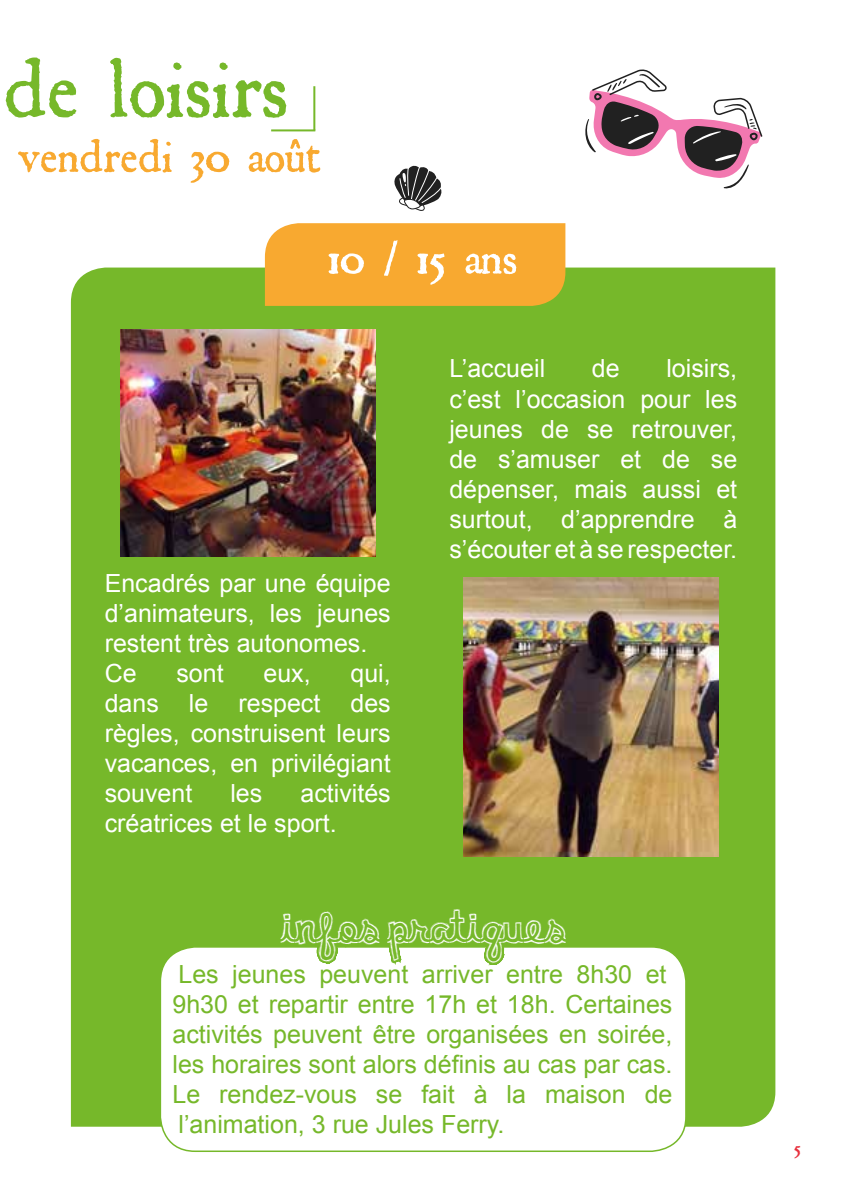
<style>
.page{position:relative;width:842px;height:1191px;background:#fff}
.page>*{position:absolute;margin:0;border:0;box-sizing:border-box;transform-origin:0 0}
.t1{font:90px "Roman Antique";color:#76b82a}
.t2{font:50px "Roman Antique";color:#f8a930}
.t3{font:50px "Roman Antique";color:#fff}
.t4{font:25px/30px "Arial";color:#fff}
.t5{font:25px/30px "Arial";color:#76b82a}
.t6{font:24px "clementinesketch";letter-spacing:.03em;color:#fff}
.t7{font:20px "Roman Antique";color:#e7303d}
</style>
<div class="page">
<div style="left:70px;top:266px;width:706px;height:861px;background:#76b82a"></div>
<div style="left:160px;top:947px;width:526px;height:204px;background:#fff;border-radius:35px"></div>
<div style="left:160px;top:946px;width:527px;height:206px;border:2px solid #76b82a;border-radius:35px"></div>
<svg style="left:264px;top:770px;width:315px;height:196px"></svg>
<div style="left:265px;top:223px;width:300px;height:83px;background:#f8a930"></div>
<svg style="left:585px;top:69px;width:177px;height:120px"></svg>
<svg style="left:394px;top:165px;width:48px;height:46px"></svg>
<hr style="left:313px;top:86px;width:2px;height:44px;background:#76b82a">
<hr style="left:271px;top:129px;width:44px;height:2px;background:#76b82a">
<img style="left:120px;top:329px;width:256px;height:227px">
<img style="left:464px;top:578px;width:255px;height:278px">
<h1 class="t1" style="left:5px;top:35px;width:286px">de loisirs</h1>
<h2 class="t2" style="left:18px;top:126px;width:305px">vendredi 30 août</h2>
<h2 class="t3" style="left:328px;top:228px;width:192px">10 / 15 ans</h2>
<p class="t4" style="left:449px;top:354px;width:97px">L’accueil</p>
<p class="t4" style="left:592px;top:354px;width:29px">de</p>
<p class="t4" style="left:449px;top:354px;width:289px;text-align:justify;text-indent:217px">loisirs, c’est l’occasion pour les jeunes de se retrouver, de s’amuser et de se dépenser, mais aussi et surtout, d’apprendre à s’écouter et à se respecter.</p>
<p class="t4" style="left:105px;top:568px;width:287px">Encadrés par une équipe d’animateurs, les jeunes restent très autonomes.<br>Ce</p>
<p class="t4" style="left:105px;top:658px;width:288px;text-align:justify;text-indent:246px">qui, dans le respect des règles, construisent leurs vacances, en privilégiant souvent</p>
<p class="t4" style="left:176px;top:658px;width:49px">sont</p>
<p class="t4" style="left:263px;top:658px;width:49px">eux,</p>
<p class="t4" style="left:105px;top:778px;width:288px;text-indent:196px">activités créatrices et le sport.</p>
<p class="t4" style="left:230px;top:778px;width:33px">les</p>
<p class="t6" style="left:281px;top:921px;width:286px">INFOS PRATIQUES</p>
<p class="t5" style="left:172px;top:959px;width:502px">Les jeunes peuvent arriver entre 8h30 et 9h30 et repartir entre 17h et 18h. Certaines activités peuvent être organisées en soirée, les horaires sont alors définis au cas par cas.<br>Le rendez-vous se fait à la maison de l’animation, 3 rue Jules Ferry.</p>
<p class="t7" style="left:794px;top:1135px;width:8px">5</p>
</div>
